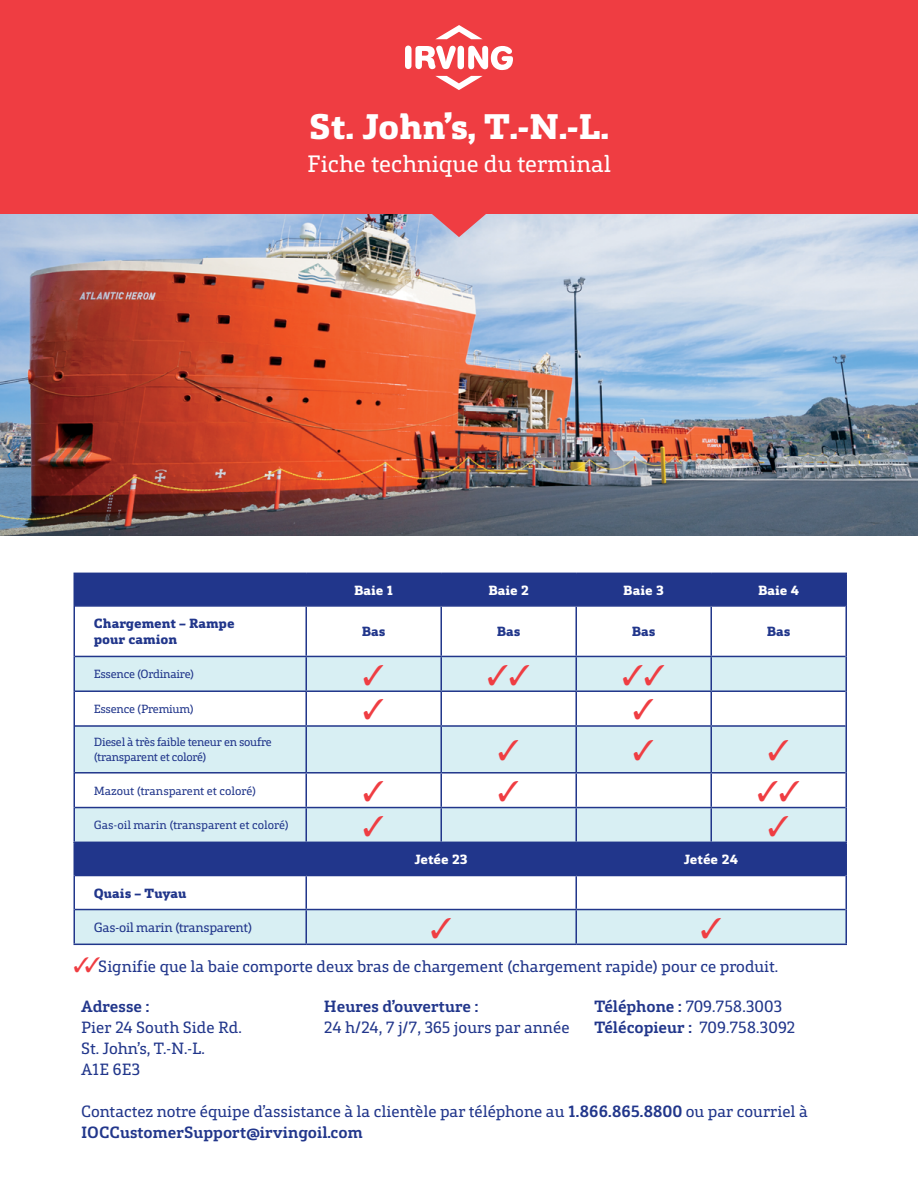
<style>
.page{position:relative;width:918px;height:1188px;background:#fff}
.page>*{position:absolute;margin:0;border:0;box-sizing:border-box;transform-origin:0 0}
.t1{font:800 36px "FS Silas Slab";letter-spacing:-.005em;color:#fff}
.t2{font:24px "FS Silas Slab";color:#fff}
.t3{font:16.5px/21px "FS Silas Slab";color:#21368b}
.t4{font:700 16.5px "FS Silas Slab";color:#21368b}
.t5{font:800 13.5px/16.2px "FS Silas Slab";color:#21368b}
.t6{font:800 13.5px "FS Silas Slab";color:#fff}
.t7{font:13.5px "FS Silas Slab";letter-spacing:-.02em;color:#21368b}
.t8{font:12px/15px "FS Silas Slab";letter-spacing:-.02em;color:#21368b}
.t9{font:12px "FS Silas Slab";color:#21368b}
.s1{color:#ef3d42}
.s2{font-weight:700}
.s3{font-weight:400}
</style>
<div class="page">
<img style="left:0;top:214px;width:918px;height:321px">
<svg style="left:428px;top:214px;width:62px;height:23px"></svg>
<div style="left:0;top:0;width:918px;height:214px;background:#ef3d42"></div>
<svg style="left:405px;top:46px;width:108px;height:24px"></svg>
<svg style="left:436px;top:25px;width:46px;height:14px"></svg>
<svg style="left:435px;top:76px;width:48px;height:14px"></svg>
<div style="left:75px;top:574px;width:770px;height:31px;background:#21368b"></div>
<svg style="left:75px;top:655px;width:770px;height:1px"></svg>
<svg style="left:75px;top:657px;width:770px;height:185px;fill:#d8eff3"></svg>
<hr style="left:74px;top:574px;width:1px;height:32px;background:#21368b">
<hr style="left:74px;top:573px;width:232px;height:1px;background:#21368b">
<hr style="left:305px;top:574px;width:2px;height:31px;background:#21368b">
<hr style="left:306px;top:573px;width:135px;height:1px;background:#21368b">
<hr style="left:441px;top:573px;width:135px;height:1px;background:#21368b">
<hr style="left:440px;top:574px;width:2px;height:31px;background:#21368b">
<hr style="left:575px;top:574px;width:2px;height:31px;background:#21368b">
<hr style="left:576px;top:573px;width:135px;height:1px;background:#21368b">
<hr style="left:710px;top:574px;width:2px;height:31px;background:#21368b">
<hr style="left:711px;top:573px;width:136px;height:1px;background:#21368b">
<hr style="left:845px;top:574px;width:2px;height:32px;background:#21368b">
<hr style="left:74px;top:606px;width:1px;height:50px;background:#21368b">
<hr style="left:75px;top:605px;width:231px;height:2px;background:#21368b">
<hr style="left:305px;top:607px;width:2px;height:49px;background:#21368b">
<hr style="left:306px;top:605px;width:135px;height:2px;background:#21368b">
<hr style="left:441px;top:605px;width:135px;height:2px;background:#21368b">
<hr style="left:440px;top:607px;width:2px;height:49px;background:#21368b">
<hr style="left:575px;top:607px;width:2px;height:49px;background:#21368b">
<hr style="left:576px;top:605px;width:135px;height:2px;background:#21368b">
<hr style="left:710px;top:607px;width:2px;height:49px;background:#21368b">
<hr style="left:711px;top:605px;width:134px;height:2px;background:#21368b">
<hr style="left:845px;top:606px;width:2px;height:50px;background:#21368b">
<hr style="left:74px;top:656px;width:1px;height:35px;background:#21368b">
<hr style="left:74px;top:691px;width:1px;height:35px;background:#21368b">
<hr style="left:75px;top:656px;width:231px;height:1px;background:#21368b">
<hr style="left:305px;top:657px;width:2px;height:33px;background:#21368b">
<hr style="left:305px;top:692px;width:2px;height:33px;background:#21368b">
<hr style="left:306px;top:656px;width:135px;height:1px;background:#21368b">
<hr style="left:441px;top:656px;width:135px;height:1px;background:#21368b">
<hr style="left:440px;top:657px;width:2px;height:33px;background:#21368b">
<hr style="left:440px;top:692px;width:2px;height:33px;background:#21368b">
<hr style="left:575px;top:657px;width:2px;height:33px;background:#21368b">
<hr style="left:575px;top:692px;width:2px;height:33px;background:#21368b">
<hr style="left:576px;top:656px;width:135px;height:1px;background:#21368b">
<hr style="left:710px;top:657px;width:2px;height:33px;background:#21368b">
<hr style="left:710px;top:692px;width:2px;height:33px;background:#21368b">
<hr style="left:711px;top:656px;width:134px;height:1px;background:#21368b">
<hr style="left:845px;top:656px;width:2px;height:35px;background:#21368b">
<hr style="left:845px;top:691px;width:2px;height:35px;background:#21368b">
<hr style="left:74px;top:726px;width:1px;height:47px;background:#21368b">
<hr style="left:75px;top:690px;width:231px;height:2px;background:#21368b">
<hr style="left:75px;top:725px;width:231px;height:2px;background:#21368b">
<hr style="left:305px;top:727px;width:2px;height:45px;background:#21368b">
<hr style="left:306px;top:690px;width:135px;height:2px;background:#21368b">
<hr style="left:441px;top:690px;width:135px;height:2px;background:#21368b">
<hr style="left:306px;top:725px;width:135px;height:2px;background:#21368b">
<hr style="left:441px;top:725px;width:135px;height:2px;background:#21368b">
<hr style="left:440px;top:727px;width:2px;height:45px;background:#21368b">
<hr style="left:575px;top:727px;width:2px;height:45px;background:#21368b">
<hr style="left:576px;top:690px;width:135px;height:2px;background:#21368b">
<hr style="left:576px;top:725px;width:135px;height:2px;background:#21368b">
<hr style="left:710px;top:727px;width:2px;height:45px;background:#21368b">
<hr style="left:711px;top:690px;width:134px;height:2px;background:#21368b">
<hr style="left:711px;top:725px;width:134px;height:2px;background:#21368b">
<hr style="left:845px;top:726px;width:2px;height:47px;background:#21368b">
<hr style="left:74px;top:773px;width:1px;height:35px;background:#21368b">
<hr style="left:75px;top:772px;width:231px;height:2px;background:#21368b">
<hr style="left:305px;top:774px;width:2px;height:33px;background:#21368b">
<hr style="left:306px;top:772px;width:135px;height:2px;background:#21368b">
<hr style="left:441px;top:772px;width:135px;height:2px;background:#21368b">
<hr style="left:440px;top:774px;width:2px;height:33px;background:#21368b">
<hr style="left:575px;top:774px;width:2px;height:33px;background:#21368b">
<hr style="left:576px;top:772px;width:135px;height:2px;background:#21368b">
<hr style="left:710px;top:774px;width:2px;height:33px;background:#21368b">
<hr style="left:711px;top:772px;width:134px;height:2px;background:#21368b">
<hr style="left:845px;top:773px;width:2px;height:35px;background:#21368b">
<hr style="left:74px;top:808px;width:1px;height:34px;background:#21368b">
<hr style="left:75px;top:807px;width:231px;height:1px;background:#21368b">
<hr style="left:305px;top:808px;width:2px;height:34px;background:#21368b">
<hr style="left:306px;top:807px;width:135px;height:1px;background:#21368b">
<hr style="left:441px;top:807px;width:135px;height:1px;background:#21368b">
<hr style="left:440px;top:808px;width:2px;height:34px;background:#21368b">
<hr style="left:575px;top:808px;width:2px;height:34px;background:#21368b">
<hr style="left:576px;top:807px;width:135px;height:1px;background:#21368b">
<hr style="left:710px;top:808px;width:2px;height:34px;background:#21368b">
<hr style="left:711px;top:807px;width:134px;height:1px;background:#21368b">
<hr style="left:845px;top:808px;width:2px;height:34px;background:#21368b">
<hr style="left:74px;top:842px;width:232px;height:2px;background:#21368b">
<hr style="left:306px;top:842px;width:270px;height:2px;background:#21368b">
<hr style="left:576px;top:842px;width:271px;height:2px;background:#21368b">
<hr style="left:845px;top:844px;width:2px;height:32px;background:#21368b">
<hr style="left:845px;top:876px;width:2px;height:34px;background:#21368b">
<hr style="left:845px;top:910px;width:2px;height:34px;background:#21368b">
<hr style="left:74px;top:944px;width:232px;height:1px;background:#21368b">
<hr style="left:306px;top:944px;width:270px;height:1px;background:#21368b">
<hr style="left:576px;top:944px;width:271px;height:1px;background:#21368b">
<svg style="left:364px;top:664px;width:19px;height:21px"></svg>
<svg style="left:488px;top:664px;width:41px;height:21px"></svg>
<svg style="left:623px;top:664px;width:41px;height:21px"></svg>
<svg style="left:364px;top:699px;width:19px;height:21px"></svg>
<svg style="left:634px;top:699px;width:19px;height:21px"></svg>
<svg style="left:499px;top:740px;width:19px;height:20px"></svg>
<svg style="left:634px;top:740px;width:19px;height:20px"></svg>
<svg style="left:769px;top:740px;width:19px;height:20px"></svg>
<svg style="left:364px;top:781px;width:19px;height:20px"></svg>
<svg style="left:499px;top:781px;width:19px;height:20px"></svg>
<svg style="left:758px;top:781px;width:41px;height:20px"></svg>
<svg style="left:364px;top:815px;width:19px;height:21px"></svg>
<svg style="left:769px;top:815px;width:19px;height:21px"></svg>
<svg style="left:74px;top:844px;width:772px;height:100px"></svg>
<h1 class="t1" style="left:309px;top:94px;width:301px">St. John’s, T.-N.-L.</h1>
<h2 class="t2" style="left:307px;top:144px;width:305px">Fiche technique du terminal</h2>
<p class="t6" style="left:354px;top:578px;width:41px">Baie 1</p>
<p class="t6" style="left:488px;top:578px;width:42px">Baie 2</p>
<p class="t6" style="left:623px;top:578px;width:42px">Baie 3</p>
<p class="t6" style="left:758px;top:578px;width:43px">Baie 4</p>
<p class="t5" style="left:94px;top:614px;width:143px">Chargement – Rampe pour camion</p>
<p class="t5" style="left:362px;top:622px;width:25px">Bas</p>
<p class="t5" style="left:497px;top:622px;width:25px">Bas</p>
<p class="t5" style="left:632px;top:622px;width:25px">Bas</p>
<p class="t5" style="left:767px;top:622px;width:25px">Bas</p>
<p class="t8" style="left:94px;top:666px;width:102px">Essence (Ordinaire)</p>
<p class="t8" style="left:94px;top:700px;width:102px">Essence (Premium)</p>
<p class="t8" style="left:94px;top:734px;width:179px">Diesel à très faible teneur en soufre (transparent et coloré)</p>
<p class="t9" style="left:94px;top:781px;width:164px">Mazout (transparent et coloré)</p>
<p class="t9" style="left:94px;top:815px;width:197px">Gas-oil marin (transparent et coloré)</p>
<p class="t6" style="left:414px;top:847px;width:55px">Jetée 23</p>
<p class="t6" style="left:684px;top:847px;width:56px">Jetée 24</p>
<p class="t5" style="left:94px;top:883px;width:94px">Quais – Tuyau</p>
<p class="t7" style="left:94px;top:916px;width:160px">Gas-oil marin (transparent)</p>
<p class="t3" style="left:74px;top:954px;width:706px"><span class="s1">✓</span> <span class="s1">✓</span> Signifie que la baie comporte deux bras de chargement (chargement rapide) pour ce produit.</p>
<p class="t4" style="left:81px;top:992px;width:70px">Adresse :</p>
<p class="t4" style="left:324px;top:992px;width:156px">Heures d’ouverture :</p>
<p class="t3" style="left:594px;top:994px;width:190px"><span class="s2">Téléphone :</span> 709.758.3003</p>
<p class="t3" style="left:81px;top:1015px;width:162px">Pier 24 South Side Rd.</p>
<p class="t3" style="left:324px;top:1015px;width:247px">24 h/24, 7 j/7, 365 jours par année</p>
<p class="t4" style="left:594px;top:1013px;width:203px">Télécopieur : <span class="s3">709.758.3092</span></p>
<p class="t3" style="left:81px;top:1036px;width:126px">St. John’s, T.-N.-L.<br>A1E 6E3</p>
<p class="t3" style="left:81px;top:1099px;width:728px">Contactez notre équipe d’assistance à la clientèle par téléphone au <span class="s2">1.866.865.8800</span> ou par courriel à<br><span class="s2">IOCCustomerSupport@irvingoil.com</span></p>
</div>
